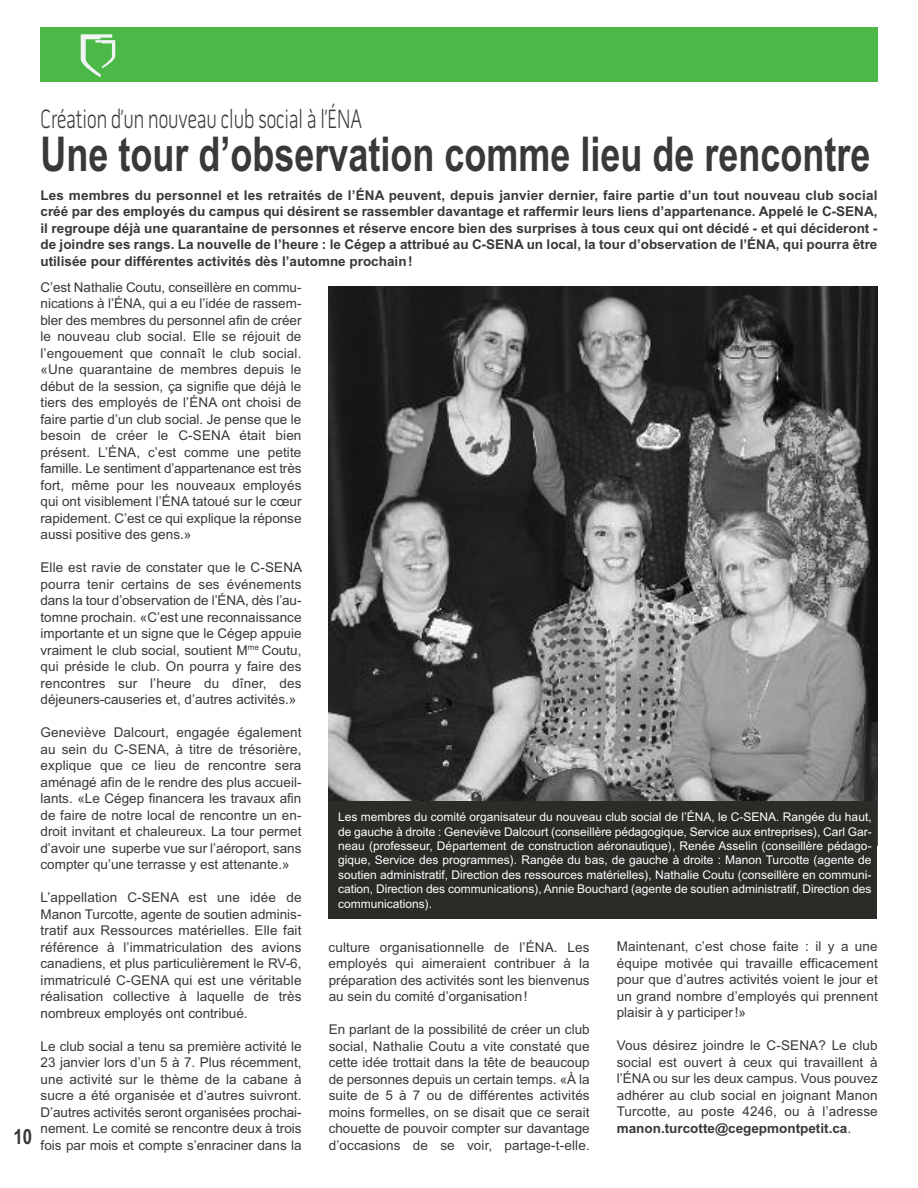
<style>
.page{position:relative;width:918px;height:1188px;background:#fff}
.page>*{position:absolute;margin:0;border:0;box-sizing:border-box;transform-origin:0 0}
.t1{font:700 48px "Arial";color:#39383a;scale:.75 1}
.t2{font:300 27px "Pill Gothic 600 mg";color:#39383a;scale:.7 1}
.t3{font:700 21px "Arial";color:#39383a;scale:.8 1}
.t4{font:13.5px/16.5px "Arial";color:#39383a;text-align:justify}
.t5{font:700 13.5px/16.5px "Arial";color:#39383a;text-align:justify}
.t6{font:12px/14.4px "Arial";color:#fff;text-align:justify}
.s1{font-weight:700}
</style>
<div class="page">
<img style="left:328px;top:287px;width:549px;height:514px">
<div style="left:328px;top:801px;width:550px;height:118px;background:#2d2b28"></div>
<div style="left:40px;top:27px;width:838px;height:55px;background:#4cb848"></div>
<svg style="left:81px;top:34px;width:34px;height:43px"></svg>
<h3 class="t3" style="left:14px;top:1125px;width:25px">10</h3>
<h2 class="t2" style="left:41px;top:103px;width:461px">Création d’un nouveau club social à l’ÉNA</h2>
<h1 class="t1" style="left:40px;top:127px;width:1108px">Une tour d’observation comme lieu de rencontre</h1>
<p class="t5" style="left:40px;top:187px;width:839px">Les membres du personnel et les retraités de l’ÉNA peuvent, depuis janvier dernier, faire partie d’un tout nouveau club social créé par des employés du campus qui désirent se rassembler davantage et raffermir leurs liens d’appartenance. Appelé le C-SENA, il regroupe déjà une quarantaine de personnes et réserve encore bien des surprises à tous ceux qui ont décidé - et qui décideront - de joindre ses rangs. La nouvelle de l’heure : le Cégep a attribué au C-SENA un local, la tour d’observation de l’ÉNA, qui pourra être utilisée pour différentes activités dès l’automne prochain!</p>
<p class="t4" style="left:40px;top:279px;width:263px">C’est Nathalie Coutu, conseillère en commu&shy;nications à l’ÉNA, qui a eu l’idée de rassem&shy;bler des membres du personnel afin de créer le nouveau club social. Elle se réjouit de l’engouement que connaît le club social. «Une quarantaine de membres depuis le début de la session, ça signifie que déjà le tiers des employés de l’ÉNA ont choisi de faire partie d’un club social. Je pense que le besoin de créer le C-SENA était bien présent. L’ÉNA, c’est comme une petite famille. Le sentiment d’appartenance est très fort, même pour les nouveaux employés qui ont visiblement l’ÉNA tatoué sur le cœur rapidement. C’est ce qui explique la réponse aussi positive des gens.»</p>
<p class="t4" style="left:40px;top:559px;width:263px">Elle est ravie de constater que le C-SENA pourra tenir certains de ses événements dans la tour d’observation de l’ÉNA, dès l’au&shy;tomne prochain. «C’est une reconnaissance importante et un signe que le Cégep appuie vraiment le club social, soutient M<sup>me</sup> Coutu, qui préside le club. On pourra y faire des rencontres sur l’heure du dîner, des déjeuners-causeries et, d’autres activités.»</p>
<p class="t4" style="left:41px;top:724px;width:263px">Geneviève Dalcourt, engagée également au sein du C-SENA, à titre de trésorière, explique que ce lieu de rencontre sera aménagé afin de le rendre des plus accueil&shy;lants. «Le Cégep financera les travaux afin de faire de notre local de rencontre un en&shy;droit invitant et chaleureux. La tour permet d’avoir une superbe vue sur l’aéroport, sans compter qu’une terrasse y est attenante.»</p>
<p class="t4" style="left:41px;top:889px;width:263px">L’appellation C-SENA est une idée de Manon Turcotte, agente de soutien adminis&shy;tratif aux Ressources matérielles. Elle fait référence à l’immatriculation des avions canadiens, et plus particulièrement le RV-6, immatriculé C-GENA qui est une véritable réalisation collective à laquelle de très nombreux employés ont contribué.</p>
<p class="t4" style="left:41px;top:1038px;width:263px">Le club social a tenu sa première activité le 23 janvier lors d’un 5 à 7. Plus récemment, une activité sur le thème de la cabane à sucre a été organisée et d’autres suivront.<br>D’autres activités seront organisées prochai&shy;nement. Le comité se rencontre deux à trois fois par mois et compte s’enraciner dans la</p>
<p class="t6" style="left:338px;top:810px;width:535px">Les membres du comité organisateur du nouveau club social de l’ÉNA, le C-SENA. Rangée du haut, de gauche à droite : Geneviève Dalcourt (conseillère pédagogique, Service aux entreprises), Carl Gar&shy;neau (professeur, Département de construction aéronautique), Renée Asselin (conseillère pédago&shy;gique, Service des programmes). Rangée du bas, de gauche à droite : Manon Turcotte (agente de soutien administratif, Direction des ressources matérielles), Nathalie Coutu (conseillère en communi&shy;cation, Direction des communications), Annie Bouchard (agente de soutien administratif, Direction des communications).</p>
<p class="t4" style="left:329px;top:939px;width:263px">culture organisationnelle de l’ÉNA. Les employés qui aimeraient contribuer à la préparation des activités sont les bienvenus au sein du comité d’organisation!</p>
<p class="t4" style="left:329px;top:1021px;width:263px">En parlant de la possibilité de créer un club social, Nathalie Coutu a vite constaté que cette idée trottait dans la tête de beaucoup de personnes depuis un certain temps. «À la suite de 5 à 7 ou de différentes activités moins formelles, on se disait que ce serait chouette de pouvoir compter sur davantage d’occasions de se voir, partage-t-elle.</p>
<p class="t4" style="left:617px;top:938px;width:263px">Maintenant, c’est chose faite : il y a une équipe motivée qui travaille efficacement pour que d’autres activités voient le jour et un grand nombre d’employés qui prennent plaisir à y participer!»</p>
<p class="t4" style="left:617px;top:1037px;width:263px">Vous désirez joindre le C-SENA? Le club social est ouvert à ceux qui travaillent à l’ÉNA ou sur les deux campus. Vous pouvez adhérer au club social en joignant Manon Turcotte, au poste 4246, ou à l’adresse <span class="s1">manon.turcotte@cegepmontpetit.ca</span>.</p>
</div>
